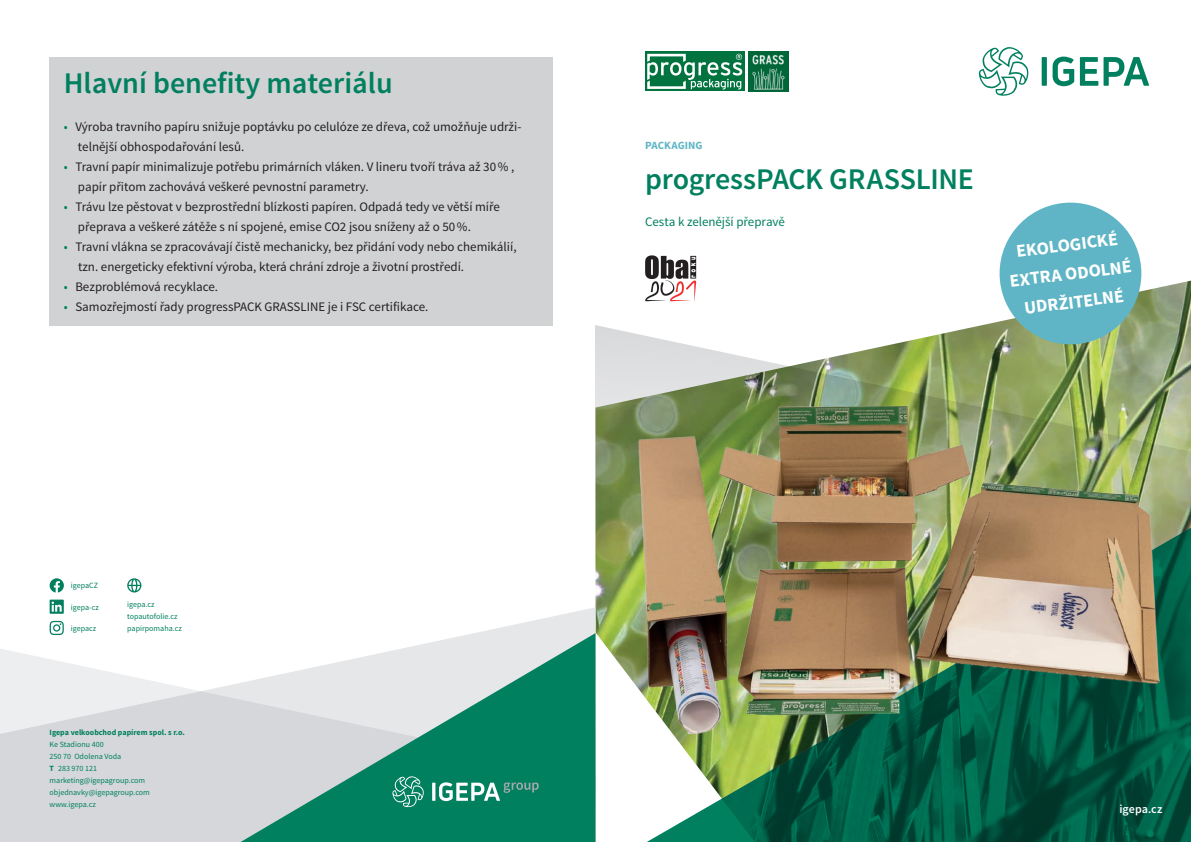
<style>
.page{position:relative;width:1191px;height:842px;background:#fff}
.page>*{position:absolute;margin:0;border:0;box-sizing:border-box;transform-origin:0 0}
.t1{font:600 30px "Source Sans Pro";color:#00805f}
.t2{font:700 18px/28.7px "Source Sans Pro";color:#fff;text-align:center}
.t3{font:13px/20px "Source Sans Pro";color:#231f20}
.t4{font:13px "Source Sans Pro";letter-spacing:-.005em;color:#00805f}
.t5{font:600 12px "Source Sans Pro";letter-spacing:-.005em;color:#fff}
.t6{font:700 11px "Source Sans Pro";color:#5fb5c5}
.t7{font:8px/12px "Source Sans Pro";color:#00805f}
.t8{font:700 8px "Source Sans Pro";color:#00805f}
.s1{color:#00805f}
.s2{font-weight:700}
</style>
<div class="page">
<img style="left:696px;top:281px;width:495px;height:42px">
<img style="left:595px;top:323px;width:596px;height:309px">
<svg style="left:595px;top:632px;width:9px;height:210px"></svg>
<svg style="left:647px;top:523px;width:544px;height:319px;background:#1e6b52"></svg>
<svg style="left:49px;top:607px;width:546px;height:26px"></svg>
<svg style="left:0;top:649px;width:241px;height:193px;background:#dee0e2"></svg>
<svg style="left:241px;top:633px;width:354px;height:209px;background:#76b4a6"></svg>
<hr style="left:432px;top:783px;width:3px;height:18px;background:#fff">
<svg style="left:439px;top:782px;width:100px;height:19px"></svg>
<svg style="left:392px;top:776px;width:32px;height:31px"></svg>
<svg style="left:50px;top:600px;width:14px;height:14px"></svg>
<svg style="left:50px;top:621px;width:14px;height:14px"></svg>
<svg style="left:50px;top:578px;width:14px;height:14px"></svg>
<svg style="left:127px;top:578px;width:14px;height:14px"></svg>
<div style="left:1041px;top:57px;width:6px;height:29px;background:#00805f"></div>
<svg style="left:1052px;top:57px;width:97px;height:29px"></svg>
<svg style="left:979px;top:47px;width:49px;height:49px"></svg>
<svg style="left:645px;top:52px;width:99px;height:39px"></svg>
<svg style="left:647px;top:54px;width:95px;height:36px;background:#4a9b77"></svg>
<div style="left:999px;top:203px;width:142px;height:141px;background:#5fb5c5;border-radius:50%"></div>
<img style="left:749px;top:52px;width:39px;height:39px">
<img style="left:604px;top:392px;width:578px;height:356px">
<div style="left:50px;top:57px;width:503px;height:269px;background:#d1d2d4"></div>
<svg style="left:645px;top:255px;width:51px;height:47px"></svg>
<h1 class="t1" style="left:64px;top:64px;width:330px">Hlavní benefity materiálu</h1>
<p class="t3" style="left:78px;top:117px;width:444px;text-indent:-14px"><span class="s1">•</span> Výroba travního papíru snižuje poptávku po celulóze ze dřeva, což umožňuje udrži&shy;telnější obhospodařování lesů.</p>
<p class="t3" style="left:78px;top:157px;width:438px;text-indent:-14px"><span class="s1">•</span> Travní papír minimalizuje potřebu primárních vláken. V lineru tvoří tráva až 30% , papír přitom zachovává veškeré pevnostní parametry.</p>
<p class="t3" style="left:78px;top:197px;width:423px;text-indent:-14px"><span class="s1">•</span> Trávu lze pěstovat v bezprostřední blízkosti papíren. Odpadá tedy ve větší míře přeprava a veškeré zátěže s ní spojené, emise CO2 jsou sníženy až o 50%.</p>
<p class="t3" style="left:78px;top:237px;width:440px;text-indent:-14px"><span class="s1">•</span> Travní vlákna se zpracovávají čistě mechanicky, bez přidání vody nebo chemikálií, tzn. energeticky efektivní výroba, která chrání zdroje a životní prostředí.</p>
<p class="t3" style="left:64px;top:277px;width:156px"><span class="s1">•</span> Bezproblémová recyklace.</p>
<p class="t3" style="left:64px;top:297px;width:366px"><span class="s1">•</span> Samozřejmostí řady progressPACK GRASSLINE je i FSC certifikace.</p>
<p class="t7" style="left:71px;top:580px;width:28px">igepaCZ</p>
<p class="t7" style="left:71px;top:601px;width:29px">igepa-cz</p>
<p class="t7" style="left:71px;top:622px;width:27px">igepacz</p>
<p class="t7" style="left:127px;top:598px;width:56px">igepa.cz topautofolie.cz papirpomaha.cz</p>
<p class="t8" style="left:50px;top:727px;width:137px">Igepa velkoobchod papírem spol. s r.o.</p>
<p class="t7" style="left:50px;top:738px;width:102px">Ke Stadionu 400<br>250 70 Odolena Voda<br><span class="s2">T</span> 283 970 121 marketing@igepagroup.com objednavky@igepagroup.com www.igepa.cz</p>
<p class="t6" style="left:645px;top:138px;width:59px">PACKAGING</p>
<h1 class="t1" style="left:645px;top:160px;width:330px">progressPACK GRASSLINE</h1>
<p class="t4" style="left:645px;top:213px;width:141px">Cesta k zelenější přepravě</p>
<h2 class="t2" style="left:1004px;top:239px;width:124px;rotate:-7deg">EKOLOGICKÉ<br>EXTRA ODOLNÉ<br>UDRŽITELNÉ</h2>
<p class="t5" style="left:1119px;top:802px;width:44px">igepa.cz</p>
</div>
